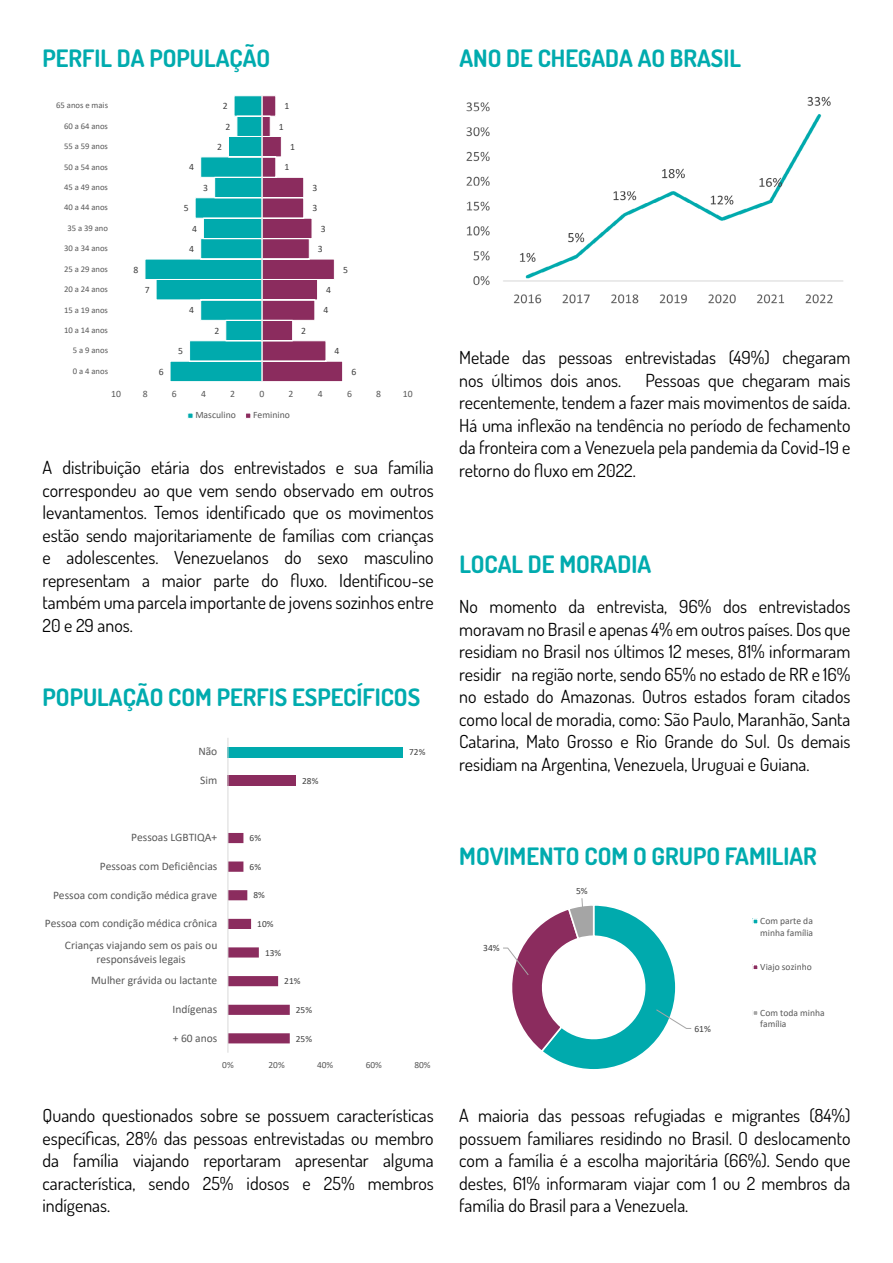
<style>
.page{position:relative;width:893px;height:1263px;background:#fff}
.page>*{position:absolute;margin:0;border:0;box-sizing:border-box;transform-origin:0 0}
.t1{font:700 24px "Dosis";color:#00abae}
.t2{font:18px/22.5px "Dosis";color:#000;text-align:justify}
.t3{font:11.55px/14px "Calibri";color:#595959;text-align:center}
.t4{font:9.75px "Calibri";color:#595959}
.t5{font:9.75px "Calibri";color:#404040}
.t6{font:9.6px/11.7px "Calibri";color:#595959}
.t7{font:9.6px "Calibri";color:#404040}
.t8{font:9.45px "Calibri";color:#404040}
.t9{font:9.45px "Calibri";color:#595959}
.t10{font:8.7px "Calibri";letter-spacing:-.005em;color:#595959}
</style>
<div class="page">
<img style="left:466px;top:96px;width:377px;height:208px">
<svg style="left:503px;top:898px;width:189px;height:171px"></svg>
<div style="left:752px;top:918px;width:7px;height:7px;border:2px solid #fff"></div>
<div style="left:752px;top:964px;width:7px;height:7px;border:2px solid #fff"></div>
<div style="left:752px;top:1009px;width:7px;height:7px;border:2px solid #fff"></div>
<svg style="left:145px;top:96px;width:198px;height:286px"></svg>
<hr style="left:262px;top:96px;width:1px;height:286px;background:#d9d9d9">
<svg style="left:187px;top:413px;width:6px;height:6px"></svg>
<svg style="left:246px;top:413px;width:5px;height:6px"></svg>
<div style="left:228px;top:776px;width:68px;height:10px;background:#8b2c5e"></div>
<div style="left:228px;top:747px;width:175px;height:10px;background:#00aaad"></div>
<svg style="left:229px;top:833px;width:61px;height:210px"></svg>
<hr style="left:228px;top:738px;width:1px;height:315px;background:#d9d9d9">
<h1 class="t1" style="left:43px;top:42px;width:229px">PERFIL DA POPULAÇÃO</h1>
<p class="t10" style="left:56px;top:99px;width:53px">65 anos e mais</p>
<p class="t5" style="left:223px;top:99px;width:6px">2</p>
<p class="t5" style="left:285px;top:99px;width:6px">1</p>
<p class="t10" style="left:64px;top:120px;width:45px">60 a 64 anos</p>
<p class="t5" style="left:225px;top:120px;width:6px">2</p>
<p class="t5" style="left:279px;top:120px;width:6px">1</p>
<p class="t10" style="left:64px;top:140px;width:45px">55 a 59 anos</p>
<p class="t5" style="left:217px;top:140px;width:6px">2</p>
<p class="t5" style="left:290px;top:140px;width:6px">1</p>
<p class="t10" style="left:64px;top:161px;width:45px">50 a 54 anos</p>
<p class="t5" style="left:189px;top:160px;width:6px">4</p>
<p class="t5" style="left:285px;top:160px;width:6px">1</p>
<p class="t10" style="left:64px;top:181px;width:45px">45 a 49 anos</p>
<p class="t5" style="left:203px;top:181px;width:6px">3</p>
<p class="t5" style="left:312px;top:181px;width:6px">3</p>
<p class="t10" style="left:64px;top:201px;width:45px">40 a 44 anos</p>
<p class="t5" style="left:184px;top:201px;width:6px">5</p>
<p class="t5" style="left:312px;top:201px;width:6px">3</p>
<p class="t10" style="left:67px;top:222px;width:42px">35 a 39 ano</p>
<p class="t5" style="left:192px;top:222px;width:6px">4</p>
<p class="t5" style="left:321px;top:222px;width:6px">3</p>
<p class="t10" style="left:64px;top:242px;width:45px">30 a 34 anos</p>
<p class="t5" style="left:189px;top:242px;width:6px">4</p>
<p class="t5" style="left:318px;top:242px;width:6px">3</p>
<p class="t10" style="left:64px;top:263px;width:45px">25 a 29 anos</p>
<p class="t5" style="left:134px;top:263px;width:6px">8</p>
<p class="t5" style="left:343px;top:263px;width:6px">5</p>
<p class="t10" style="left:64px;top:283px;width:45px">20 a 24 anos</p>
<p class="t5" style="left:145px;top:283px;width:6px">7</p>
<p class="t5" style="left:326px;top:283px;width:6px">4</p>
<p class="t10" style="left:64px;top:304px;width:45px">15 a 19 anos</p>
<p class="t5" style="left:189px;top:303px;width:6px">4</p>
<p class="t5" style="left:323px;top:303px;width:6px">4</p>
<p class="t10" style="left:64px;top:324px;width:45px">10 a 14 anos</p>
<p class="t5" style="left:214px;top:324px;width:6px">2</p>
<p class="t5" style="left:301px;top:324px;width:6px">2</p>
<p class="t10" style="left:73px;top:344px;width:37px">5 a 9 anos</p>
<p class="t5" style="left:178px;top:344px;width:6px">5</p>
<p class="t5" style="left:335px;top:344px;width:6px">4</p>
<p class="t10" style="left:73px;top:365px;width:37px">0 a 4 anos</p>
<p class="t5" style="left:159px;top:365px;width:6px">6</p>
<p class="t5" style="left:351px;top:365px;width:6px">6</p>
<p class="t4" style="left:111px;top:387px;width:11px">10</p>
<p class="t4" style="left:143px;top:387px;width:6px">8</p>
<p class="t4" style="left:172px;top:387px;width:6px">6</p>
<p class="t4" style="left:201px;top:387px;width:6px">4</p>
<p class="t4" style="left:230px;top:387px;width:6px">2</p>
<p class="t4" style="left:259px;top:387px;width:6px">0</p>
<p class="t4" style="left:289px;top:387px;width:6px">2</p>
<p class="t4" style="left:318px;top:387px;width:6px">4</p>
<p class="t4" style="left:347px;top:387px;width:6px">6</p>
<p class="t4" style="left:376px;top:387px;width:6px">8</p>
<p class="t4" style="left:403px;top:387px;width:11px">10</p>
<p class="t4" style="left:195px;top:408px;width:42px">Masculino</p>
<p class="t4" style="left:253px;top:408px;width:38px">Feminino</p>
<p class="t2" style="left:43px;top:456px;width:393px">A distribuição etária dos entrevistados e sua família correspondeu ao que vem sendo observado em outros levantamentos. Temos identificado que os movimentos estão sendo majoritariamente de famílias com crianças e adolescentes. Venezuelanos do sexo masculino representam a maior parte do fluxo. Identificou-se também uma parcela importante de jovens sozinhos entre 20 e 29 anos.</p>
<h1 class="t1" style="left:43px;top:680px;width:379px">POPULAÇÃO COM PERFIS ESPECÍFICOS</h1>
<p class="t3" style="left:198px;top:744px;width:20px">Não</p>
<p class="t8" style="left:409px;top:746px;width:18px">72%</p>
<p class="t3" style="left:200px;top:773px;width:19px">Sim</p>
<p class="t8" style="left:302px;top:774px;width:18px">28%</p>
<p class="t3" style="left:131px;top:830px;width:88px">Pessoas LGBTIQA+</p>
<p class="t8" style="left:250px;top:831px;width:13px">6%</p>
<p class="t3" style="left:100px;top:859px;width:119px">Pessoas com Deficiências</p>
<p class="t8" style="left:250px;top:860px;width:13px">6%</p>
<p class="t3" style="left:53px;top:887px;width:166px">Pessoa com condição médica grave</p>
<p class="t8" style="left:253px;top:889px;width:13px">8%</p>
<p class="t3" style="left:45px;top:916px;width:174px">Pessoa com condição médica crônica</p>
<p class="t8" style="left:257px;top:917px;width:18px">10%</p>
<p class="t3" style="left:65px;top:938px;width:154px">Crianças viajando sem os pais ou responsáveis legais</p>
<p class="t8" style="left:265px;top:946px;width:18px">13%</p>
<p class="t3" style="left:91px;top:973px;width:128px">Mulher grávida ou lactante</p>
<p class="t8" style="left:284px;top:974px;width:18px">21%</p>
<p class="t3" style="left:173px;top:1002px;width:46px">Indígenas</p>
<p class="t8" style="left:296px;top:1003px;width:18px">25%</p>
<p class="t3" style="left:173px;top:1030px;width:46px">+ 60 anos</p>
<p class="t8" style="left:296px;top:1032px;width:18px">25%</p>
<p class="t9" style="left:222px;top:1058px;width:13px">0%</p>
<p class="t9" style="left:268px;top:1058px;width:18px">20%</p>
<p class="t9" style="left:317px;top:1058px;width:18px">40%</p>
<p class="t9" style="left:366px;top:1058px;width:18px">60%</p>
<p class="t9" style="left:414px;top:1058px;width:18px">80%</p>
<p class="t2" style="left:43px;top:1104px;width:393px">Quando questionados sobre se possuem características específicas, 28% das pessoas entrevistadas ou membro da família viajando reportaram apresentar alguma característica, sendo 25% idosos e 25% membros indígenas.</p>
<h1 class="t1" style="left:459px;top:42px;width:283px">ANO DE CHEGADA AO BRASIL</h1>
<p class="t2" style="left:459px;top:346px;width:393px">Metade das pessoas entrevistadas (49%) chegaram nos últimos dois anos.</p>
<p class="t2" style="left:459px;top:368px;width:393px;text-indent:186px">Pessoas que chegaram mais recentemente, tendem a fazer mais movimentos de saída.<br>Há uma inflexão na tendência no período de fechamento da fronteira com a Venezuela pela pandemia da Covid-19 e retorno do fluxo em 2022.</p>
<h1 class="t1" style="left:459px;top:547px;width:193px">LOCAL DE MORADIA</h1>
<p class="t2" style="left:459px;top:594px;width:393px">No momento da entrevista, 96% dos entrevistados moravam no Brasil e apenas 4% em outros países. Dos que residiam no Brasil nos últimos 12 meses, 81% informaram residir na região norte, sendo 65% no estado de RR e 16% no estado do Amazonas. Outros estados foram citados como local de moradia, como: São Paulo, Maranhão, Santa Catarina, Mato Grosso e Rio Grande do Sul. Os demais residiam na Argentina, Venezuela, Uruguai e Guiana.</p>
<h1 class="t1" style="left:459px;top:840px;width:359px">MOVIMENTO COM O GRUPO FAMILIAR</h1>
<p class="t7" style="left:483px;top:941px;width:18px">34%</p>
<p class="t7" style="left:576px;top:884px;width:13px">5%</p>
<p class="t7" style="left:694px;top:1022px;width:18px">61%</p>
<p class="t6" style="left:760px;top:915px;width:54px">Com parte da minha família</p>
<p class="t6" style="left:760px;top:961px;width:53px">Viajo sozinho</p>
<p class="t6" style="left:760px;top:1006px;width:66px">Com toda minha família</p>
<p class="t2" style="left:459px;top:1104px;width:393px">A maioria das pessoas refugiadas e migrantes (84%) possuem familiares residindo no Brasil. O deslocamento com a família é a escolha majoritária (66%). Sendo que destes, 61% informaram viajar com 1 ou 2 membros da família do Brasil para a Venezuela.</p>
</div>
